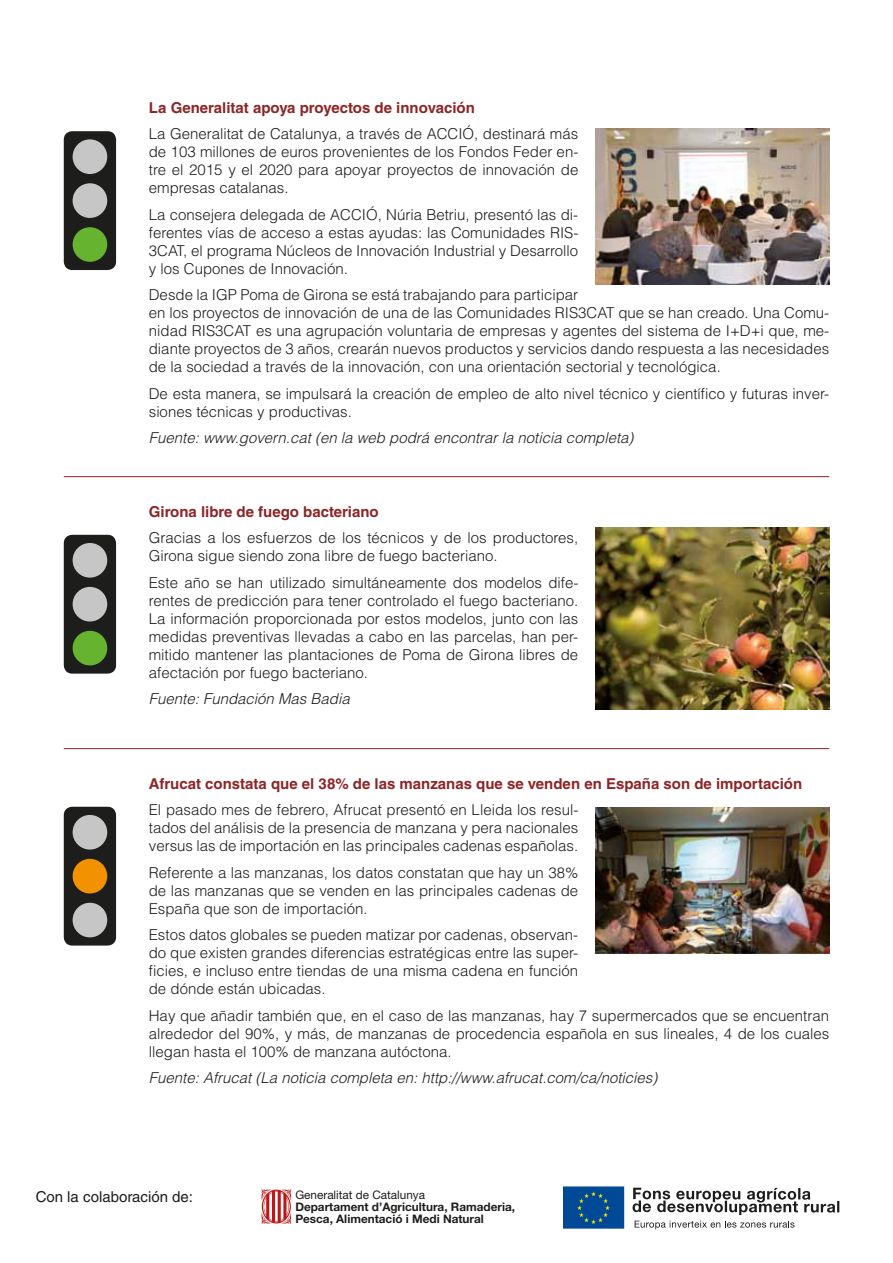
<style>
.page{position:relative;width:893px;height:1263px;background:#fff}
.page>*{position:absolute;margin:0;border:0;box-sizing:border-box;transform-origin:0 0}
.t1{font:300 15px/18px "Helvetica LT Std";color:#1d1d1b;text-align:justify}
.t2{font:italic 300 15px "Helvetica LT Std";color:#1d1d1b}
.t3{font:700 15px "Helvetica LT Std";color:#8e2425}
.t4{font:15px "Helvetica LT Std";color:#1d1d1b}
.t5{font:700 11.7px/11.7px "Helvetica Neue LT Std";color:#1d1d1b}
.t6{font:11.7px "Helvetica Neue LT Std";color:#1d1d1b}
</style>
<div class="page">
<div style="left:64px;top:131px;width:52px;height:139px;background:#1d1d1b;border-radius:9px"></div>
<div style="left:73px;top:139px;width:34px;height:35px;background:#c6c6c6;border-radius:50%"></div>
<div style="left:73px;top:183px;width:34px;height:35px;background:#c6c6c6;border-radius:50%"></div>
<div style="left:73px;top:227px;width:34px;height:35px;background:#65b32e;border-radius:50%"></div>
<div style="left:64px;top:535px;width:52px;height:139px;background:#1d1d1b;border-radius:9px"></div>
<div style="left:73px;top:543px;width:34px;height:35px;background:#c6c6c6;border-radius:50%"></div>
<div style="left:73px;top:587px;width:34px;height:34px;background:#c6c6c6;border-radius:50%"></div>
<div style="left:73px;top:631px;width:34px;height:34px;background:#65b32e;border-radius:50%"></div>
<div style="left:64px;top:807px;width:52px;height:138px;background:#1d1d1b;border-radius:9px"></div>
<div style="left:73px;top:815px;width:34px;height:34px;background:#c6c6c6;border-radius:50%"></div>
<div style="left:73px;top:859px;width:34px;height:34px;background:#f39200;border-radius:50%"></div>
<div style="left:73px;top:903px;width:34px;height:34px;background:#c6c6c6;border-radius:50%"></div>
<img style="left:595px;top:128px;width:234px;height:156px">
<img style="left:595px;top:527px;width:234px;height:182px">
<img style="left:595px;top:808px;width:234px;height:146px">
<hr style="left:64px;top:476px;width:765px;height:1px;background:#8e2425">
<hr style="left:64px;top:748px;width:765px;height:1px;background:#8e2425">
<div style="left:564px;top:1187px;width:60px;height:41px;background:#004996"></div>
<div style="left:563px;top:1186px;width:61px;height:42px;border:1px solid #004996"></div>
<svg style="left:577px;top:1192px;width:33px;height:32px"></svg>
<svg style="left:632px;top:1188px;width:207px;height:41px"></svg>
<svg style="left:261px;top:1189px;width:30px;height:35px"></svg>
<p class="t3" style="left:149px;top:98px;width:328px">La Generalitat apoya proyectos de innovación</p>
<p class="t1" style="left:149px;top:125px;width:431px">La Generalitat de Catalunya, a través de ACCIÓ, destinará más de 103 millones de euros provenientes de los Fondos Feder en&shy;tre el 2015 y el 2020 para apoyar proyectos de innovación de empresas catalanas.</p>
<p class="t1" style="left:149px;top:205px;width:431px">La consejera delegada de ACCIÓ, Núria Betriu, presentó las di&shy;ferentes vías de acceso a estas ayudas: las Comunidades RIS-3CAT, el programa Núcleos de Innovación Industrial y Desarrollo y los Cupones de Innovación.</p>
<p class="t1" style="left:149px;top:286px;width:682px;text-align:left">Desde la IGP Poma de Girona se está trabajando para participar<br>en los proyectos de innovación de una de las Comunidades RIS3CAT que se han creado. Una Comu&shy;nidad RIS3CAT es una agrupación voluntaria de empresas y agentes del sistema de I+D+i que, me&shy;diante proyectos de 3 años, crearán nuevos productos y servicios dando respuesta a las necesidades de la sociedad a través de la innovación, con una orientación sectorial y tecnológica.</p>
<p class="t1" style="left:149px;top:384px;width:682px">De esta manera, se impulsará la creación de empleo de alto nivel técnico y científico y futuras inver&shy;siones técnicas y productivas.</p>
<p class="t2" style="left:149px;top:429px;width:486px">Fuente: www.govern.cat (en la web podrá encontrar la noticia completa)</p>
<p class="t3" style="left:149px;top:502px;width:231px">Girona libre de fuego bacteriano</p>
<p class="t1" style="left:149px;top:529px;width:431px">Gracias a los esfuerzos de los técnicos y de los productores,<br>Girona sigue siendo zona libre de fuego bacteriano.</p>
<p class="t1" style="left:149px;top:573px;width:431px">Este año se han utilizado simultáneamente dos modelos dife&shy;rentes de predicción para tener controlado el fuego bacteriano.<br>La información proporcionada por estos modelos, junto con las medidas preventivas llevadas a cabo en las parcelas, han per&shy;mitido mantener las plantaciones de Poma de Girona libres de afectación por fuego bacteriano.</p>
<p class="t2" style="left:149px;top:690px;width:202px">Fuente: Fundación Mas Badia</p>
<p class="t3" style="left:149px;top:774px;width:655px">Afrucat constata que el 38% de las manzanas que se venden en España son de importación</p>
<p class="t1" style="left:149px;top:801px;width:431px">El pasado mes de febrero, Afrucat presentó en Lleida los resul&shy;tados del análisis de la presencia de manzana y pera nacionales versus las de importación en las principales cadenas españolas.</p>
<p class="t1" style="left:149px;top:863px;width:431px">Referente a las manzanas, los datos constatan que hay un 38% de las manzanas que se venden en las principales cadenas de España que son de importación.</p>
<p class="t1" style="left:149px;top:926px;width:431px">Estos datos globales se pueden matizar por cadenas, observan&shy;do que existen grandes diferencias estratégicas entre las super&shy;ficies, e incluso entre tiendas de una misma cadena en función de dónde están ubicadas.</p>
<p class="t1" style="left:149px;top:1006px;width:682px">Hay que añadir también que, en el caso de las manzanas, hay 7 supermercados que se encuentran alrededor del 90%, y más, de manzanas de procedencia española en sus lineales, 4 de los cuales llegan hasta el 100% de manzana autóctona.</p>
<p class="t2" style="left:149px;top:1069px;width:510px">Fuente: Afrucat (La noticia completa en: http://www.afrucat.com/ca/noticies)</p>
<p class="t4" style="left:36px;top:1188px;width:159px">Con la colaboración de:</p>
<p class="t6" style="left:295px;top:1188px;width:131px">Generalitat de Catalunya</p>
<p class="t5" style="left:295px;top:1201px;width:221px">Departament d’Agricultura, Ramaderia,<br>Pesca, Alimentació i Medi Natural</p>
</div>
